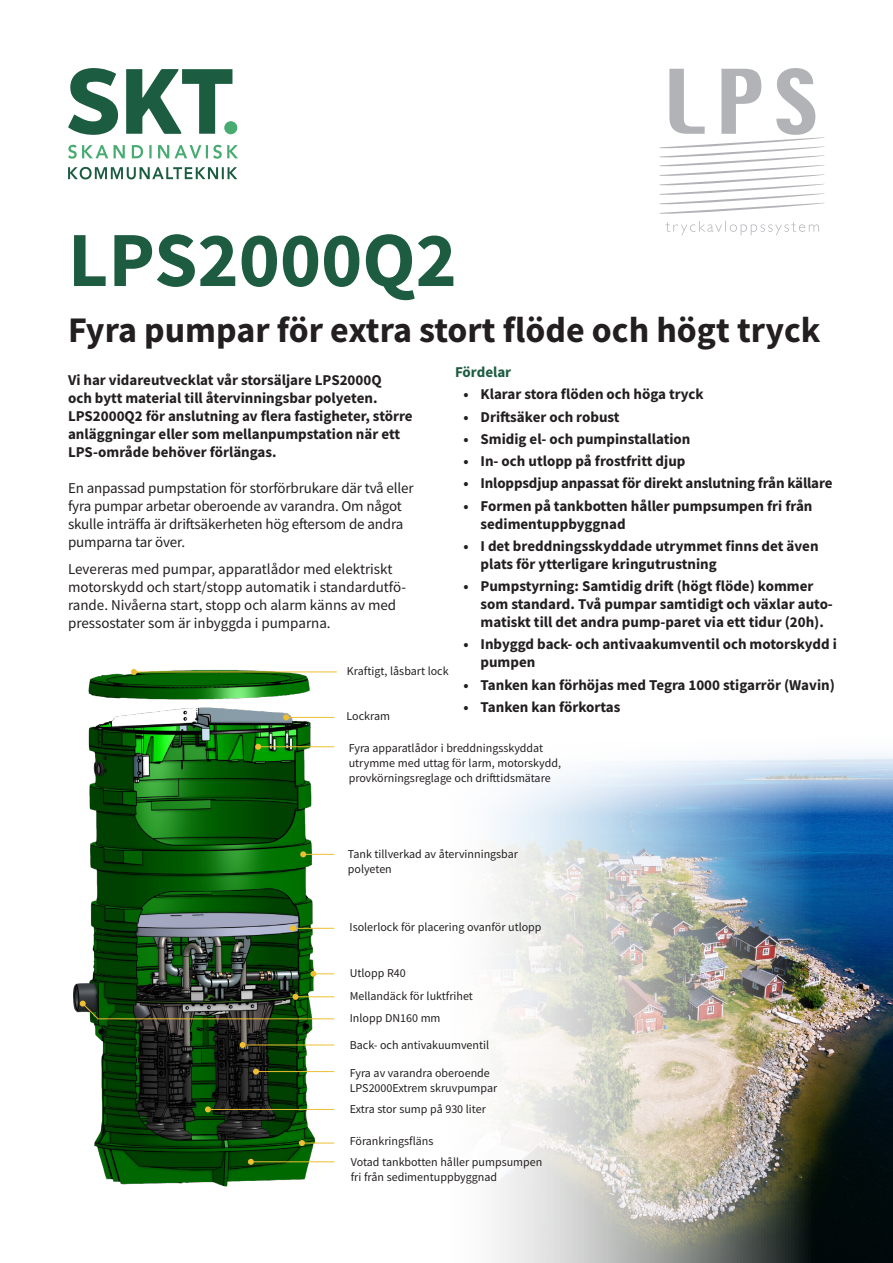
<style>
.page{position:relative;width:893px;height:1263px;background:#fff}
.page>*{position:absolute;margin:0;border:0;box-sizing:border-box;transform-origin:0 0}
.t1{font:700 78px "Source Sans Pro";color:#1d5c41}
.t2{font:700 36px "Source Sans Pro";color:#231f20}
.Body_Copy_Regular_10_12{font:700 15px/18px "Source Sans Pro";color:#231f20}
.Body_Copy_Regular_10_12-2{font:15px/18px "Source Sans Pro";letter-spacing:-.01em;color:#231f20}
.Body_Copy_Regular_10_12-3{font:700 15px "Source Sans Pro";color:#1d5c41}
.Bild_Text{font:12px/15px "Source Sans Pro";color:#231f20}
</style>
<div class="page">
<svg style="left:68px;top:68px;width:170px;height:111px"></svg>
<img style="left:73px;top:670px;width:264px;height:517px">
<img style="left:238px;top:730px;width:655px;height:533px">
<hr style="left:134px;top:671px;width:203px;height:1px;background:#efbf31">
<svg style="left:131px;top:669px;width:6px;height:6px"></svg>
<hr style="left:286px;top:717px;width:48px;height:1px;background:#efbf31">
<svg style="left:283px;top:714px;width:6px;height:6px"></svg>
<hr style="left:296px;top:996px;width:38px;height:1px;background:#efbf31">
<svg style="left:293px;top:994px;width:6px;height:6px"></svg>
<hr style="left:208px;top:1109px;width:126px;height:1px;background:#efbf31">
<svg style="left:205px;top:1106px;width:6px;height:6px"></svg>
<hr style="left:293px;top:928px;width:41px;height:1px;background:#efbf31">
<svg style="left:290px;top:925px;width:6px;height:6px"></svg>
<svg style="left:659px;top:68px;width:166px;height:167px"></svg>
<svg style="left:79px;top:1000px;width:20px;height:19px"></svg>
<hr style="left:256px;top:1071px;width:78px;height:1px;background:#efbf31">
<svg style="left:253px;top:1068px;width:6px;height:6px"></svg>
<hr style="left:303px;top:854px;width:31px;height:1px;background:#efbf31">
<svg style="left:300px;top:851px;width:6px;height:6px"></svg>
<hr style="left:243px;top:1044px;width:91px;height:1px;background:#efbf31">
<svg style="left:240px;top:1042px;width:6px;height:6px"></svg>
<hr style="left:251px;top:1161px;width:83px;height:1px;background:#efbf31">
<svg style="left:248px;top:1159px;width:6px;height:6px"></svg>
<hr style="left:302px;top:1143px;width:32px;height:1px;background:#efbf31">
<svg style="left:299px;top:1140px;width:6px;height:6px"></svg>
<svg style="left:310px;top:971px;width:24px;height:6px"></svg>
<hr style="left:258px;top:746px;width:76px;height:1px;background:#efbf31">
<svg style="left:255px;top:744px;width:6px;height:6px"></svg>
<hr style="left:97px;top:1018px;width:237px;height:1px;background:#efbf31">
<p class="t1" style="left:68px;top:207px;width:390px">LPS2000Q2</p>
<p class="t2" style="left:68px;top:305px;width:754px">Fyra pumpar för extra stort flöde och högt tryck</p>
<p class="Body_Copy_Regular_10_12-3" style="left:455px;top:362px;width:58px">Fördelar</p>
<p class="Body_Copy_Regular_10_12" style="left:463px;top:385px;width:242px">• Klarar stora flöden och höga tryck</p>
<p class="Body_Copy_Regular_10_12" style="left:463px;top:407px;width:158px">• Driftsäker och robust</p>
<p class="Body_Copy_Regular_10_12" style="left:463px;top:430px;width:229px">• Smidig el- och pumpinstallation</p>
<p class="Body_Copy_Regular_10_12" style="left:463px;top:452px;width:223px">• In- och utlopp på frostfritt djup</p>
<p class="Body_Copy_Regular_10_12" style="left:463px;top:474px;width:370px">• Inloppsdjup anpassat för direkt anslutning från källare</p>
<p class="Body_Copy_Regular_10_12" style="left:480px;top:496px;width:333px;text-indent:-17px">• Formen på tankbotten håller pumpsumpen fri från sedimentuppbyggnad</p>
<p class="Body_Copy_Regular_10_12" style="left:480px;top:537px;width:340px;text-indent:-17px">• I det breddningsskyddade utrymmet finns det även plats för ytterligare kringutrustning</p>
<p class="Body_Copy_Regular_10_12" style="left:480px;top:577px;width:354px;text-indent:-17px">• Pumpstyrning: Samtidig drift (högt flöde) kommer som standard. Två pumpar samtidigt och växlar auto&shy;matiskt till det andra pump-paret via ett tidur (20h).</p>
<p class="Body_Copy_Regular_10_12" style="left:480px;top:635px;width:358px;text-indent:-17px">• Inbyggd back- och antivaakumventil och motorskydd i pumpen</p>
<p class="Body_Copy_Regular_10_12" style="left:463px;top:675px;width:373px">• Tanken kan förhöjas med Tegra 1000 stigarrör (Wavin)</p>
<p class="Body_Copy_Regular_10_12" style="left:463px;top:698px;width:158px">• Tanken kan förkortas</p>
<p class="Body_Copy_Regular_10_12" style="left:68px;top:371px;width:346px">Vi har vidareutvecklat vår storsäljare LPS2000Q<br>och bytt material till återvinningsbar polyeten.<br>LPS2000Q2 för anslutning av flera fastigheter, större anläggningar eller som mellanpumpstation när ett LPS-område behöver förlängas.</p>
<p class="Body_Copy_Regular_10_12-2" style="left:68px;top:479px;width:347px">En anpassad pumpstation för storförbrukare där två eller fyra pumpar arbetar oberoende av varandra. Om något skulle inträffa är driftsäkerheten hög eftersom de andra pumparna tar över.</p>
<p class="Body_Copy_Regular_10_12-2" style="left:68px;top:560px;width:339px">Levereras med pumpar, apparatlådor med elektriskt motorskydd och start/stopp automatik i standardutfö&shy;rande. Nivåerna start, stopp och alarm känns av med pressostater som är inbyggda i pumparna.</p>
<p class="Bild_Text" style="left:347px;top:664px;width:103px">Kraftigt, låsbart lock</p>
<p class="Bild_Text" style="left:347px;top:708px;width:45px">Lockram</p>
<p class="Bild_Text" style="left:349px;top:741px;width:214px">Fyra apparatlådor i breddningsskyddat utrymme med uttag för larm, motorskydd, provkörningsreglage och drifttidsmätare</p>
<p class="Bild_Text" style="left:348px;top:846px;width:172px">Tank tillverkad av återvinningsbar polyeten</p>
<p class="Bild_Text" style="left:350px;top:919px;width:194px">Isolerlock för placering ovanför utlopp</p>
<p class="Bild_Text" style="left:350px;top:966px;width:58px">Utlopp R40</p>
<p class="Bild_Text" style="left:350px;top:989px;width:125px">Mellandäck för luktfrihet</p>
<p class="Bild_Text" style="left:350px;top:1011px;width:92px">Inlopp DN160 mm</p>
<p class="Bild_Text" style="left:350px;top:1037px;width:141px">Back- och antivakuumventil</p>
<p class="Bild_Text" style="left:350px;top:1065px;width:149px">Fyra av varandra oberoende<br>LPS2000Extrem skruvpumpar</p>
<p class="Bild_Text" style="left:350px;top:1102px;width:138px">Extra stor sump på 930 liter</p>
<p class="Bild_Text" style="left:350px;top:1134px;width:85px">Förankringsfläns</p>
<p class="Bild_Text" style="left:351px;top:1155px;width:193px">Votad tankbotten håller pumpsumpen fri från sedimentuppbyggnad</p>
</div>
